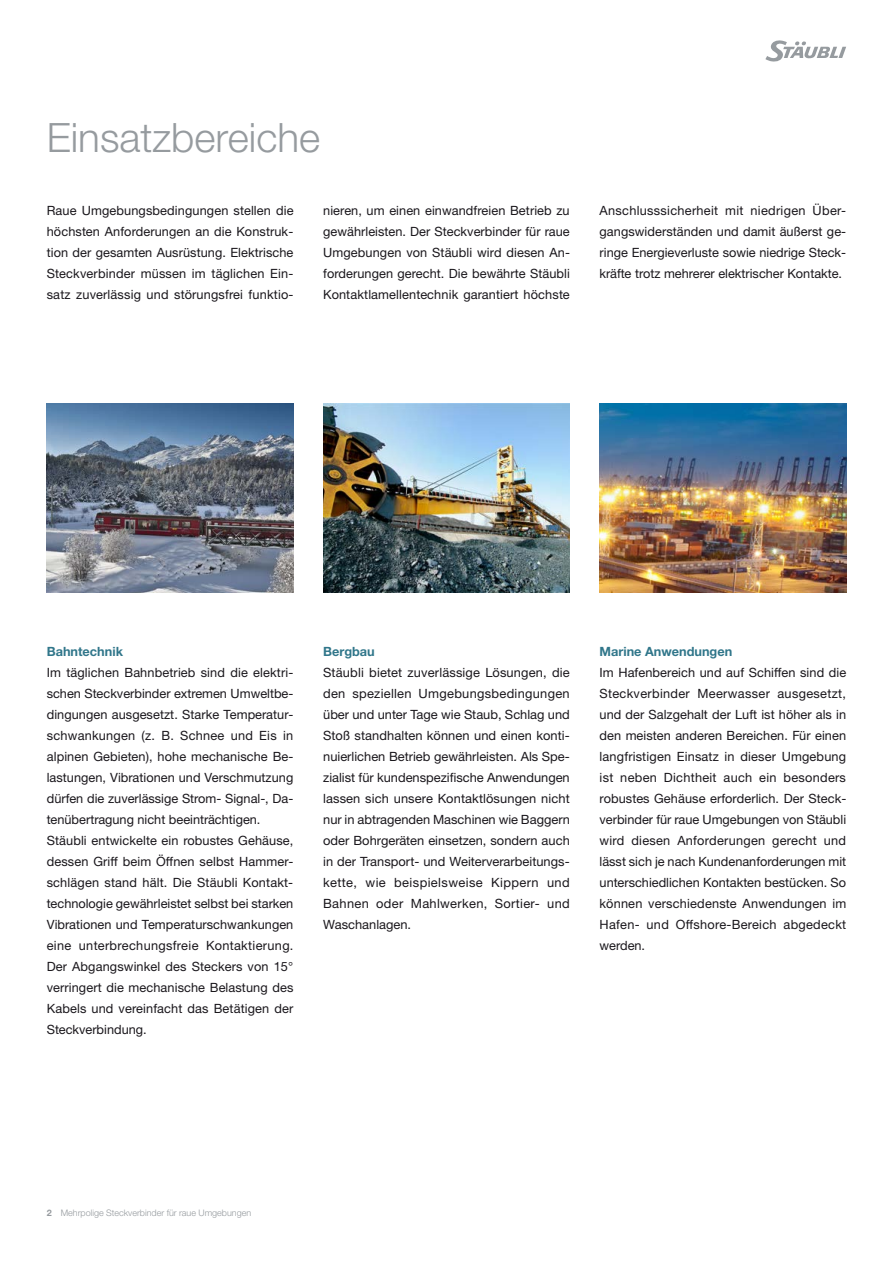
<style>
.page{position:relative;width:893px;height:1263px;background:#fff}
.page>*{position:absolute;margin:0;border:0;box-sizing:border-box;transform-origin:0 0}
.t1{font:300 40.5px "Helvetica Neue LTW1 G";color:#969b9f}
.t2{font:12.75px/21px "Helvetica Neue LTW1 G";letter-spacing:.01em;color:#1a171c;text-align:justify}
.t3{font:700 12.75px "Helvetica Neue LTW1 G";color:#30768a}
.t4{font:300 9px "Helvetica Neue LTW1 G";color:#969b9f}
.s1{font-weight:700}
</style>
<div class="page">
<svg style="left:765px;top:40px;width:81px;height:22px"></svg>
<img style="left:600px;top:404px;width:246px;height:189px">
<img style="left:323px;top:404px;width:247px;height:189px">
<img style="left:47px;top:404px;width:246px;height:189px">
<h1 class="t1" style="left:47px;top:113px;width:275px">Einsatzbereiche</h1>
<p class="t2" style="left:47px;top:200px;width:248px">Raue Umgebungsbedingungen stellen die höchsten Anforderungen an die Konstruk&shy;tion der gesamten Ausrüstung. Elektrische Steckverbinder müssen im täglichen Ein&shy;satz zuverlässig und störungsfrei funktio-</p>
<p class="t2" style="left:323px;top:200px;width:248px">nieren, um einen einwandfreien Betrieb zu gewährleisten. Der Steckverbinder für raue Umgebungen von Stäubli wird diesen An&shy;forderungen gerecht. Die bewährte Stäubli Kontaktlamellentechnik garantiert höchste</p>
<p class="t2" style="left:600px;top:200px;width:248px">Anschlusssicherheit mit niedrigen Über&shy;gangswiderständen und damit äußerst ge&shy;ringe Energieverluste sowie niedrige Steck&shy;kräfte trotz mehrerer elektrischer Kontakte.</p>
<p class="t3" style="left:47px;top:643px;width:78px">Bahntechnik</p>
<p class="t2" style="left:47px;top:662px;width:248px;text-align:left">Im täglichen Bahnbetrieb sind die elektri&shy;schen Steckverbinder extremen Umweltbe&shy;dingungen ausgesetzt. Starke Temperatur&shy;schwankungen (z. B. Schnee und Eis in alpinen Gebieten), hohe mechanische Be&shy;lastungen, Vibrationen und Verschmutzung dürfen die zuverlässige Strom- Signal-, Da&shy;tenübertragung nicht beeinträchtigen.<br>Stäubli entwickelte ein robustes Gehäuse, dessen Griff beim Öffnen selbst Hammer&shy;schlägen stand hält. Die Stäubli Kontakt&shy;technologie gewährleistet selbst bei starken Vibrationen und Temperaturschwankungen eine unterbrechungsfreie Kontaktierung.<br>Der Abgangswinkel des Steckers von 15° verringert die mechanische Belastung des Kabels und vereinfacht das Betätigen der Steckverbindung.</p>
<p class="t3" style="left:323px;top:643px;width:53px">Bergbau</p>
<p class="t2" style="left:323px;top:662px;width:248px">Stäubli bietet zuverlässige Lösungen, die den speziellen Umgebungsbedingungen über und unter Tage wie Staub, Schlag und Stoß standhalten können und einen konti&shy;nuierlichen Betrieb gewährleisten. Als Spe&shy;zialist für kundenspezifische Anwendungen lassen sich unsere Kontaktlösungen nicht nur in abtragenden Maschinen wie Baggern oder Bohrgeräten einsetzen, sondern auch in der Transport- und Weiterverarbeitungs&shy;kette, wie beispielsweise Kippern und Bahnen oder Mahlwerken, Sortier- und Waschanlagen.</p>
<p class="t3" style="left:600px;top:643px;width:134px">Marine Anwendungen</p>
<p class="t2" style="left:600px;top:662px;width:248px">Im Hafenbereich und auf Schiffen sind die Steckverbinder Meerwasser ausgesetzt, und der Salzgehalt der Luft ist höher als in den meisten anderen Bereichen. Für einen langfristigen Einsatz in dieser Umgebung ist neben Dichtheit auch ein besonders robustes Gehäuse erforderlich. Der Steck&shy;verbinder für raue Umgebungen von Stäubli wird diesen Anforderungen gerecht und lässt sich je nach Kundenanforderungen mit unterschiedlichen Kontakten bestücken. So können verschiedenste Anwendungen im Hafen- und Offshore-Bereich abgedeckt werden.</p>
<p class="t4" style="left:47px;top:1207px;width:206px"><span class="s1">2</span> Mehrpolige Steckverbinder für raue Umgebungen</p>
</div>
